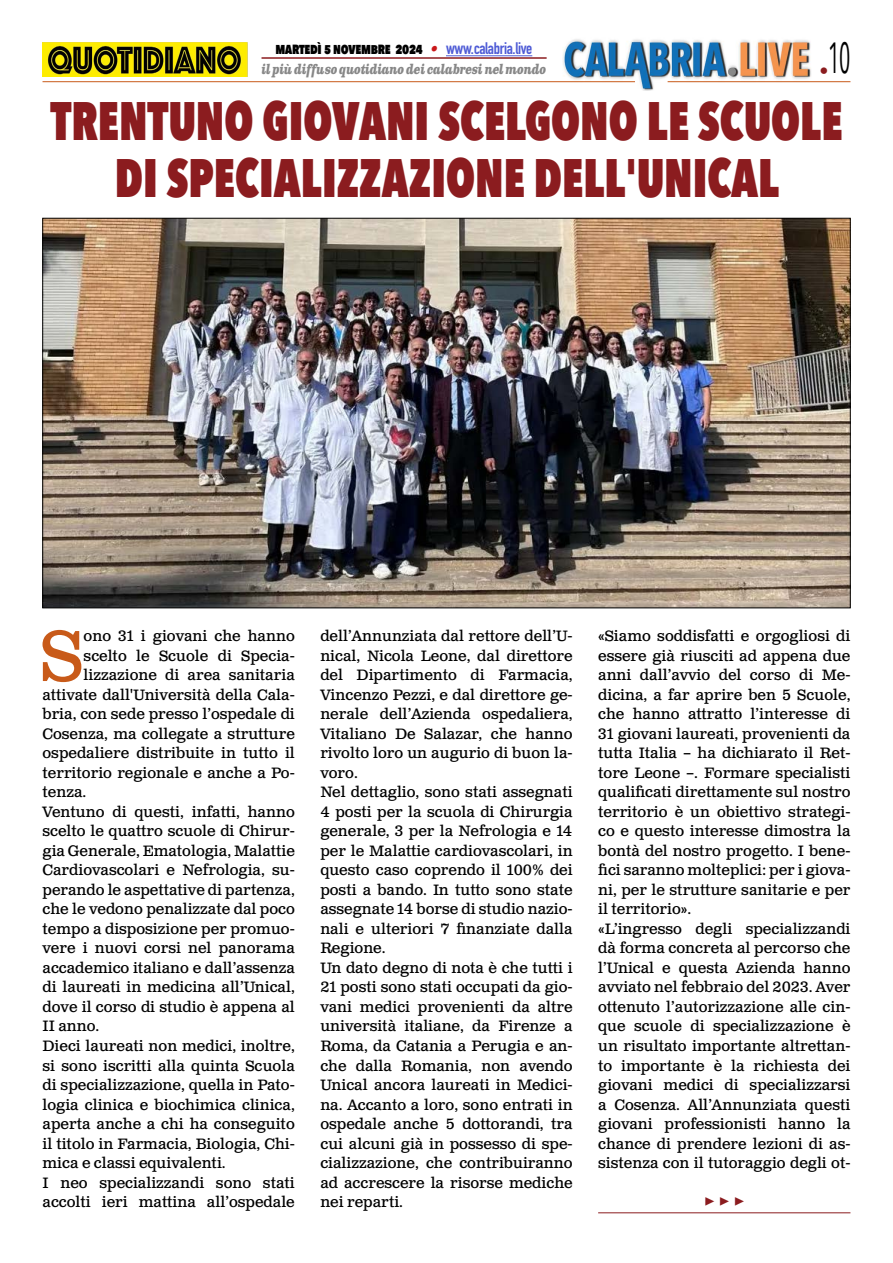
<style>
.page{position:relative;width:893px;height:1263px;background:#fff}
.page>*{position:absolute;margin:0;border:0;box-sizing:border-box;transform-origin:0 0}
.t1{font:71.25px "Clarendon Text Pro";color:#c85a19}
.t2{font:800 54px/57px "Avenir Next Condensed";color:#8b1c1f;text-align:center;scale:.84 1}
.t3{font:43.5px "Avenir Next Condensed";color:#000;scale:.55 1}
.t4{font:700 18px "Minion Pro";color:#8b1c1f}
.t5{font:15px/19.5px "Clarendon Text Pro";color:#000}
.t6{font:800 15px "Avenir Next Condensed";letter-spacing:-.02em;color:#000;scale:.9 1}
.t7{font:italic 700 13.5px "Clarendon Text Pro";letter-spacing:-.04em;color:#878787;scale:.79 1}
.s1{font-family:"Clarendon Text Pro";font-weight:700;font-style:italic;color:#ca181a}
.s2{font-family:"DIN Condensed";font-weight:700;font-size:16.5px;color:#4f5cd6}
</style>
<div class="page">
<img style="left:563px;top:39px;width:248px;height:51px">
<hr style="left:43px;top:81px;width:592px;height:1px;background:#c85a19">
<hr style="left:668px;top:81px;width:182px;height:1px;background:#c85a19">
<hr style="left:446px;top:55px;width:86px;height:1px;background:#4f5cd6">
<hr style="left:261px;top:57px;width:286px;height:2px;background:#8b1c1f">
<img style="left:43px;top:42px;width:204px;height:35px">
<hr style="left:598px;top:1212px;width:252px;height:1px;background:#8b1c1f">
<img style="left:45px;top:220px;width:803px;height:386px">
<h3 class="t3" style="left:820px;top:20px;width:58px"><sub>•</sub>10</h3>
<p class="t6" style="left:276px;top:39px;width:287px">martedì 5 novembre 2024 <span class="s1">•</span> <span class="s2">www.calabria.live</span></p>
<p class="t7" style="left:261px;top:61px;width:362px">il più diffuso quotidiano dei calabresi nel mondo</p>
<h2 class="t2" style="left:50px;top:92px;width:944px">TRENTUNO GIOVANI SCELGONO LE SCUOLE<br>DI SPECIALIZZAZIONE DELL'UNICAL</h2>
<h1 class="t1" style="left:40px;top:613px;width:45px">S</h1>
<p class="t5" style="left:84px;top:627px;width:213px">ono 31 i giovani che hanno</p>
<p class="t5" style="left:84px;top:647px;width:213px">scelto le Scuole di Specia-</p>
<p class="t5" style="left:84px;top:666px;width:213px">lizzazione di area sanitaria</p>
<p class="t5" style="left:43px;top:686px;width:254px">attivate dall'Università della Cala-</p>
<p class="t5" style="left:43px;top:705px;width:254px">bria, con sede presso l’ospedale di</p>
<p class="t5" style="left:43px;top:725px;width:254px">Cosenza, ma collegate a strutture</p>
<p class="t5" style="left:43px;top:744px;width:254px">ospedaliere distribuite in tutto il</p>
<p class="t5" style="left:43px;top:764px;width:254px">territorio regionale e anche a Po-</p>
<p class="t5" style="left:43px;top:783px;width:45px">tenza.</p>
<p class="t5" style="left:43px;top:803px;width:254px">Ventuno di questi, infatti, hanno</p>
<p class="t5" style="left:43px;top:822px;width:254px">scelto le quattro scuole di Chirur-</p>
<p class="t5" style="left:43px;top:842px;width:254px">gia Generale, Ematologia, Malattie</p>
<p class="t5" style="left:43px;top:861px;width:254px">Cardiovascolari e Nefrologia, su-</p>
<p class="t5" style="left:43px;top:881px;width:254px">perando le aspettative di partenza,</p>
<p class="t5" style="left:43px;top:900px;width:254px">che le vedono penalizzate dal poco</p>
<p class="t5" style="left:43px;top:920px;width:254px">tempo a disposizione per promuo-</p>
<p class="t5" style="left:43px;top:939px;width:254px">vere i nuovi corsi nel panorama</p>
<p class="t5" style="left:43px;top:959px;width:254px">accademico italiano e dall’assenza</p>
<p class="t5" style="left:43px;top:978px;width:254px">di laureati in medicina all’Unical,</p>
<p class="t5" style="left:43px;top:998px;width:254px">dove il corso di studio è appena al</p>
<p class="t5" style="left:43px;top:1017px;width:58px">II anno.</p>
<p class="t5" style="left:43px;top:1037px;width:254px">Dieci laureati non medici, inoltre,</p>
<p class="t5" style="left:43px;top:1056px;width:254px">si sono iscritti alla quinta Scuola</p>
<p class="t5" style="left:43px;top:1076px;width:254px">di specializzazione, quella in Pato-</p>
<p class="t5" style="left:43px;top:1095px;width:254px">logia clinica e biochimica clinica,</p>
<p class="t5" style="left:43px;top:1115px;width:254px">aperta anche a chi ha conseguito</p>
<p class="t5" style="left:43px;top:1134px;width:254px">il titolo in Farmacia, Biologia, Chi-</p>
<p class="t5" style="left:43px;top:1154px;width:185px">mica e classi equivalenti.</p>
<p class="t5" style="left:43px;top:1173px;width:254px">I neo specializzandi sono stati</p>
<p class="t5" style="left:43px;top:1193px;width:254px">accolti ieri mattina all’ospedale</p>
<p class="t5" style="left:320px;top:627px;width:254px">dell’Annunziata dal rettore dell’U&shy;nical, Nicola Leone, dal direttore del Dipartimento di Farmacia,<br>Vincenzo Pezzi, e dal direttore ge&shy;nerale dell’Azienda ospedaliera,<br>Vitaliano De Salazar, che hanno rivolto loro un augurio di buon la&shy;voro.<br>Nel dettaglio, sono stati assegnati<br>4 posti per la scuola di Chirurgia generale, 3 per la Nefrologia e 14 per le Malattie cardiovascolari, in questo caso coprendo il 100% dei posti a bando. In tutto sono state assegnate 14 borse di studio nazio&shy;nali e ulteriori 7 finanziate dalla<br>Regione.<br>Un dato degno di nota è che tutti i<br>21 posti sono stati occupati da gio&shy;vani medici provenienti da altre università italiane, da Firenze a<br>Roma, da Catania a Perugia e an&shy;che dalla Romania, non avendo<br>Unical ancora laureati in Medici&shy;na. Accanto a loro, sono entrati in ospedale anche 5 dottorandi, tra cui alcuni già in possesso di spe&shy;cializzazione, che contribuiranno ad accrescere la risorse mediche nei reparti.</p>
<p class="t5" style="left:598px;top:627px;width:254px">«Siamo soddisfatti e orgogliosi di essere già riusciti ad appena due anni dall’avvio del corso di Me&shy;dicina, a far aprire ben 5 Scuole, che hanno attratto l’interesse di 31 giovani laureati, provenienti da tutta Italia – ha dichiarato il Ret&shy;tore Leone –. Formare specialisti qualificati direttamente sul nostro territorio è un obiettivo strategi&shy;co e questo interesse dimostra la bontà del nostro progetto. I bene&shy;fici saranno molteplici: per i giova&shy;ni, per le strutture sanitarie e per il territorio».<br>«L’ingresso degli specializzandi dà forma concreta al percorso che l’Unical e questa Azienda hanno avviato nel febbraio del 2023. Aver ottenuto l’autorizzazione alle cin&shy;que scuole di specializzazione è un risultato importante altrettan&shy;to importante è la richiesta dei giovani medici di specializzarsi a Cosenza. All’Annunziata questi giovani professionisti hanno la chance di prendere lezioni di as&shy;sistenza con il tutoraggio degli ot-</p>
<p class="t4" style="left:704px;top:1188px;width:42px">▶ ▶ ▶</p>
</div>
